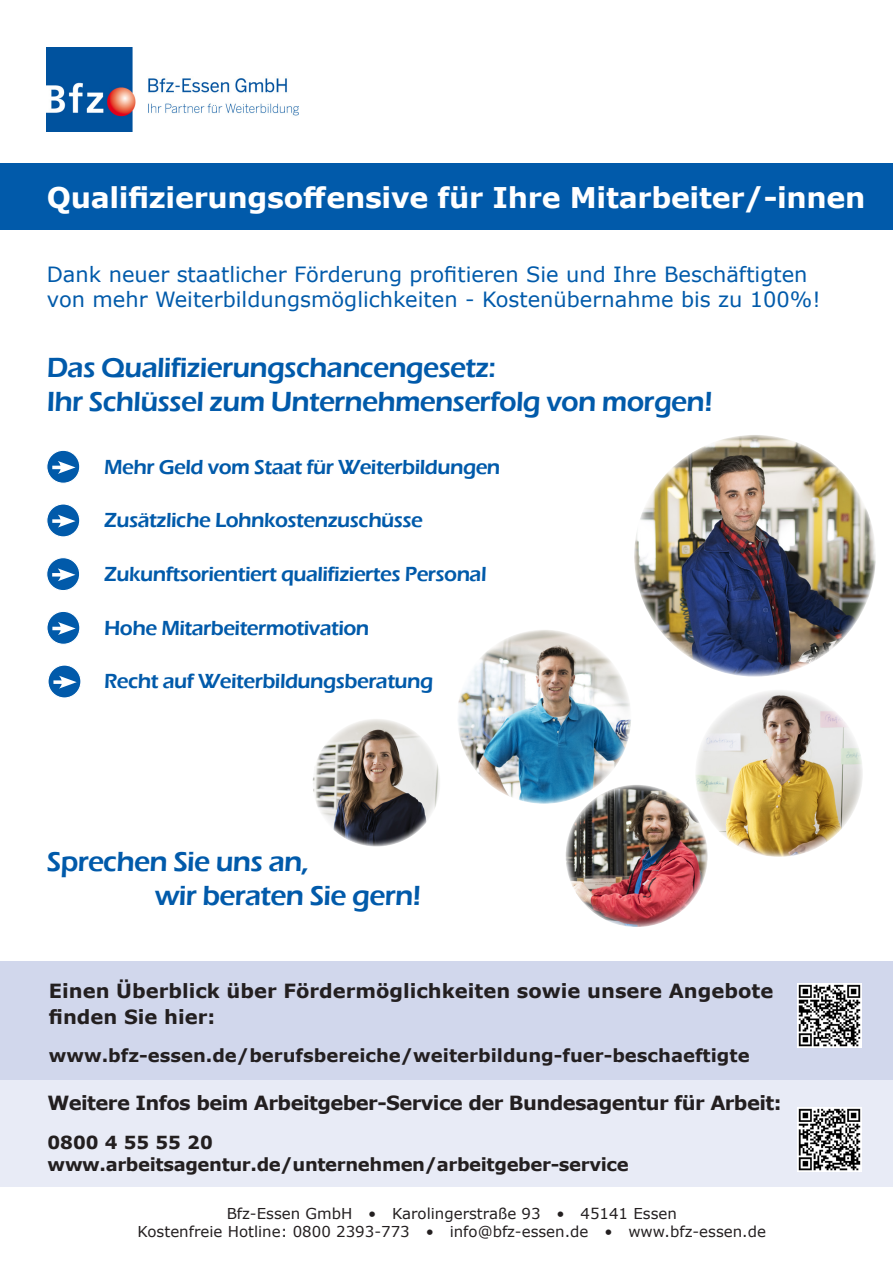
<style>
.page{position:relative;width:893px;height:1263px;background:#fff}
.page>*{position:absolute;margin:0;border:0;box-sizing:border-box;transform-origin:0 0}
.t1{font:600 28.5px/34.2px "Eras ITC";letter-spacing:-.025em;color:#015aaa}
.Bodytype{font:700 28.5px "Verdana";letter-spacing:-.01em;color:#fff}
.t2{font:600 21px "Eras ITC";letter-spacing:-.025em;color:#015aaa}
.t3{font:21px/25.2px "Verdana";color:#015aaa}
.Bodytype-2{font:700 19.5px/25.2px "Verdana";color:#231f20}
.Bodytype-3{font:700 19.5px "Verdana";letter-spacing:-.03em;color:#231f20}
.t4{font:700 18px "Verdana";color:#231f20}
.t5{font:700 18px/21.6px "Verdana";letter-spacing:-.02em;color:#231f20}
.t6{font:15px "Verdana";color:#231f20}
</style>
<div class="page">
<div style="left:0;top:961px;width:893px;height:126px;background:#d1d7ec"></div>
<div style="left:47px;top:450px;width:33px;height:33px;background:#015aaa;border-radius:50%"></div>
<div style="left:46px;top:450px;width:34px;height:34px;border:1px solid #fff;border-radius:50%"></div>
<svg style="left:52px;top:461px;width:24px;height:13px"></svg>
<div style="left:47px;top:558px;width:33px;height:33px;background:#015aaa;border-radius:50%"></div>
<div style="left:46px;top:557px;width:34px;height:34px;border:1px solid #fff;border-radius:50%"></div>
<svg style="left:52px;top:568px;width:23px;height:13px"></svg>
<div style="left:47px;top:504px;width:33px;height:33px;background:#015aaa;border-radius:50%"></div>
<div style="left:46px;top:503px;width:34px;height:34px;border:1px solid #fff;border-radius:50%"></div>
<svg style="left:52px;top:519px;width:6px;height:4px"></svg>
<svg style="left:58px;top:515px;width:18px;height:13px"></svg>
<div style="left:0;top:164px;width:893px;height:66px;background:#015aaa"></div>
<img style="left:47px;top:48px;width:252px;height:84px">
<div style="left:47px;top:611px;width:33px;height:33px;background:#015aaa;border-radius:50%"></div>
<div style="left:46px;top:611px;width:34px;height:34px;border:1px solid #fff;border-radius:50%"></div>
<svg style="left:52px;top:622px;width:24px;height:13px"></svg>
<div style="left:48px;top:665px;width:33px;height:33px;background:#015aaa;border-radius:50%"></div>
<div style="left:47px;top:664px;width:35px;height:34px;border:1px solid #fff;border-radius:50%"></div>
<svg style="left:53px;top:680px;width:6px;height:4px"></svg>
<svg style="left:59px;top:676px;width:18px;height:13px"></svg>
<img style="left:566px;top:785px;width:142px;height:142px;border-radius:71px">
<img style="left:313px;top:719px;width:127px;height:128px;border-radius:64px">
<img style="left:457px;top:630px;width:174px;height:174px;border-radius:87px">
<img style="left:634px;top:435px;width:242px;height:242px;border-radius:121px">
<img style="left:695px;top:689px;width:168px;height:168px;border-radius:84px">
<div style="left:0;top:1080px;width:893px;height:106px;background:#e8ebf6"></div>
<img style="left:797px;top:983px;width:64px;height:64px">
<img style="left:797px;top:1108px;width:64px;height:64px">
<p class="Bodytype" style="left:47px;top:178px;width:820px">Qualifizierungsoffensive für Ihre Mitarbeiter/-innen</p>
<p class="t3" style="left:47px;top:261px;width:775px">Dank neuer staatlicher Förderung profitieren Sie und Ihre Beschäftigten von mehr Weiterbildungsmöglichkeiten - Kostenübernahme bis zu 100%!</p>
<p class="t1" style="left:47px;top:350px;width:668px">Das Qualifizierungschancengesetz:<br>Ihr Schlüssel zum Unternehmenserfolg von morgen!</p>
<p class="t2" style="left:104px;top:455px;width:398px">Mehr Geld vom Staat für Weiterbildungen</p>
<p class="t2" style="left:104px;top:508px;width:320px">Zusätzliche Lohnkostenzuschüsse</p>
<p class="t2" style="left:104px;top:562px;width:384px">Zukunftsorientiert qualifiziertes Personal</p>
<p class="t2" style="left:104px;top:616px;width:267px">Hohe Mitarbeitermotivation</p>
<p class="t2" style="left:104px;top:669px;width:331px">Recht auf Weiterbildungsberatung</p>
<p class="t1" style="left:47px;top:845px;width:264px">Sprechen Sie uns an,</p>
<p class="t1" style="left:155px;top:879px;width:268px">wir beraten Sie gern!</p>
<p class="Bodytype-2" style="left:49px;top:978px;width:726px">Einen Überblick über Fördermöglichkeiten sowie unsere Angebote finden Sie hier:</p>
<p class="t4" style="left:49px;top:1043px;width:702px">www.bfz-essen.de/berufsbereiche/weiterbildung-fuer-beschaeftigte</p>
<p class="Bodytype-3" style="left:47px;top:1089px;width:736px">Weitere Infos beim Arbeitgeber-Service der Bundesagentur für Arbeit:</p>
<p class="t5" style="left:47px;top:1131px;width:583px">0800 4 55 55 20 www.arbeitsagentur.de/unternehmen/arbeitgeber-service</p>
<p class="t6" style="left:227px;top:1203px;width:452px">Bfz-Essen GmbH • Karolingerstraße 93 • 45141 Essen</p>
<p class="t6" style="left:138px;top:1221px;width:630px">Kostenfreie Hotline: 0800 2393-773 • info@bfz-essen.de • www.bfz-essen.de</p>
</div>
